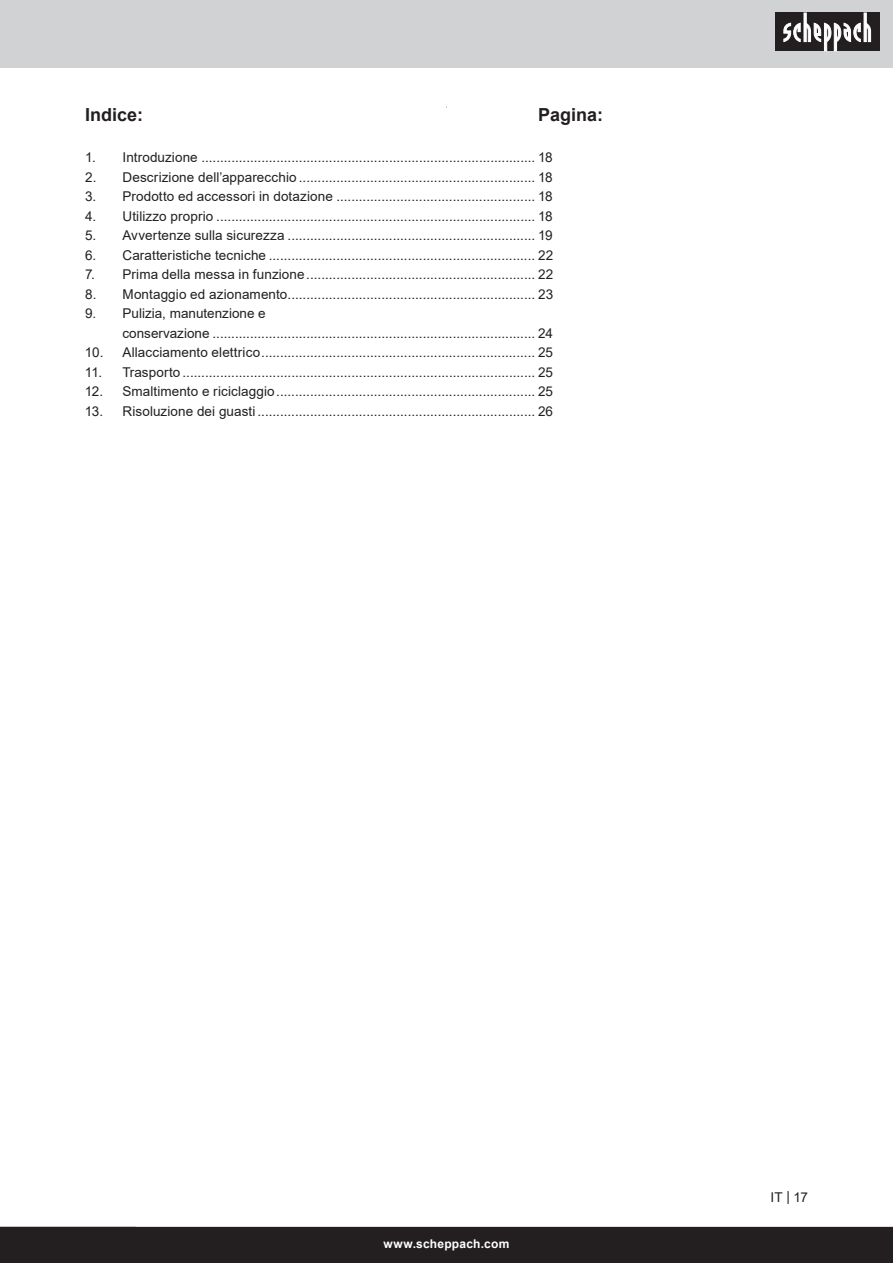
<style>
.page{position:relative;width:893px;height:1263px;background:#fff}
.page>*{position:absolute;margin:0;border:0;box-sizing:border-box;transform-origin:0 0}
.t1{font:700 18px "Arial";color:#231f20}
.t2{font:13.5px/19.5px "Arial";letter-spacing:.005em;color:#231f20}
.t3{font:700 12px "Arial";letter-spacing:.02em;color:#fff}
</style>
<div class="page">
<div style="left:0;top:0;width:893px;height:67px;background:#d1d2d4"></div>
<div style="left:0;top:1227px;width:893px;height:36px;background:#231f20"></div>
<div style="left:775px;top:13px;width:105px;height:38px;background:#231f20"></div>
<svg style="left:783px;top:13px;width:88px;height:38px"></svg>
<hr style="left:446px;top:106px;width:1px;height:1051px;background:#b9bdc0">
<div style="left:85px;top:108px;width:723px;height:1049px;background:#fff"></div>
<h1 class="t1" style="left:85px;top:102px;width:60px">Indice:</h1>
<h1 class="t1" style="left:538px;top:102px;width:67px">Pagina:</h1>
<p class="t2" style="left:85px;top:148px;width:469px">1. Introduzione ......................................................................................... 18</p>
<p class="t2" style="left:85px;top:167px;width:469px">2. Descrizione dell’apparecchio ............................................................... 18</p>
<p class="t2" style="left:85px;top:187px;width:469px">3. Prodotto ed accessori in dotazione ..................................................... 18</p>
<p class="t2" style="left:85px;top:206px;width:469px">4. Utilizzo proprio ..................................................................................... 18</p>
<p class="t2" style="left:85px;top:226px;width:469px">5. Avvertenze sulla sicurezza .................................................................. 19</p>
<p class="t2" style="left:85px;top:245px;width:470px">6. Caratteristiche tecniche ....................................................................... 22</p>
<p class="t2" style="left:85px;top:265px;width:470px">7. Prima della messa in funzione............................................................. 22</p>
<p class="t2" style="left:85px;top:284px;width:470px">8. Montaggio ed azionamento.................................................................. 23</p>
<p class="t2" style="left:122px;top:304px;width:432px;text-indent:-37px">9. Pulizia, manutenzione e<br>conservazione ...................................................................................... 24</p>
<p class="t2" style="left:85px;top:343px;width:470px">10. Allacciamento elettrico......................................................................... 25</p>
<p class="t2" style="left:85px;top:362px;width:470px">11. Trasporto .............................................................................................. 25</p>
<p class="t2" style="left:85px;top:382px;width:470px">12. Smaltimento e riciclaggio..................................................................... 25</p>
<p class="t2" style="left:85px;top:401px;width:470px">13. Risoluzione dei guasti .......................................................................... 26</p>
<p class="t3" style="left:384px;top:1235px;width:127px">www.scheppach.com</p>
<p class="t2" style="left:770px;top:1187px;width:39px">IT | 17</p>
</div>
